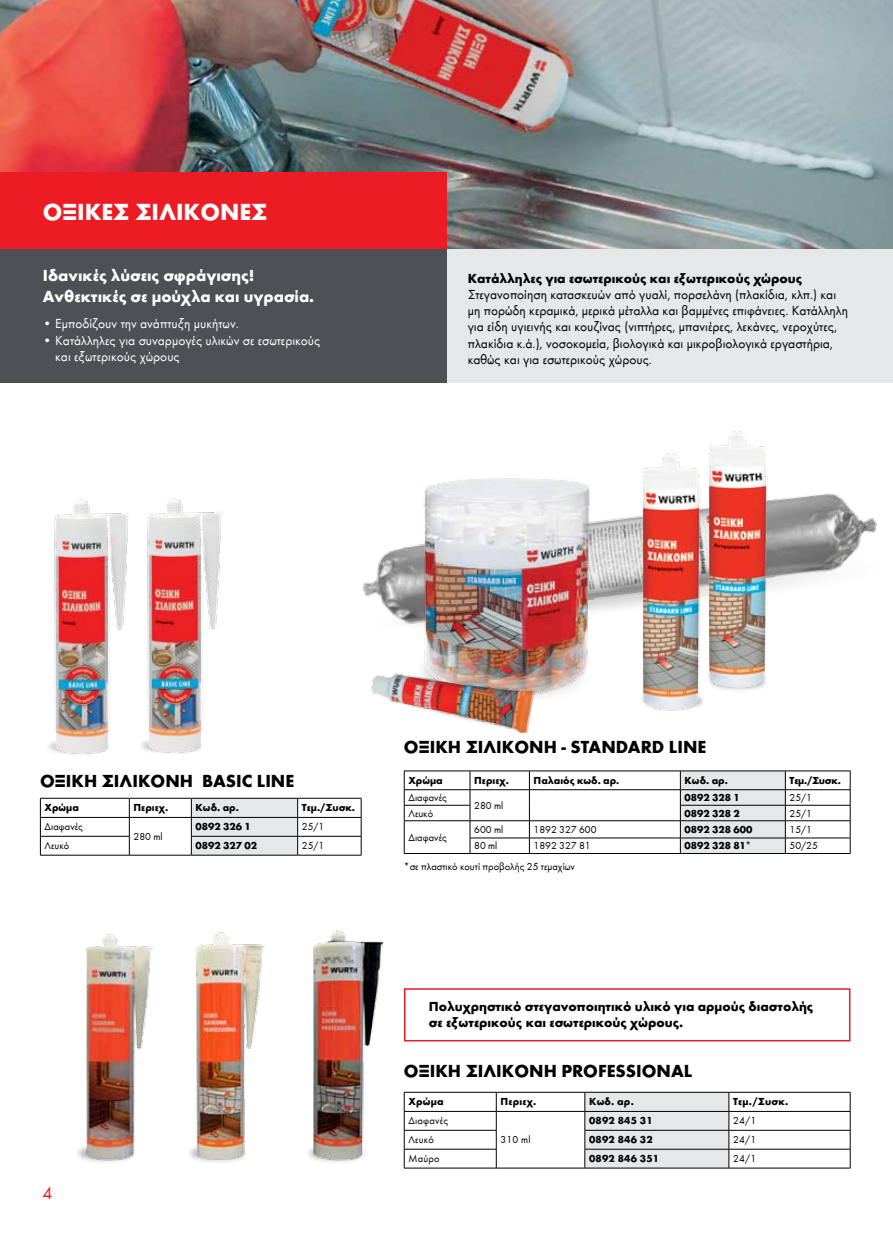
<style>
.page{position:relative;width:893px;height:1234px;background:#fff}
.page>*{position:absolute;margin:0;border:0;box-sizing:border-box;transform-origin:0 0}
.t1{font:700 24px "Wuerth";color:#fff}
.t2{font:700 18px "Wuerth";color:#000}
.t3{font:18px "Wuerth";color:#ed1c24}
.t4{font:700 16.5px/21px "Wuerth";color:#fff}
.t5{font:13.5px/16.2px "Wuerth";color:#000}
.t6{font:700 13.5px/16.2px "Wuerth";color:#000}
.t7{font:13.5px/16.2px "Wuerth";color:#fff}
.t8{font:10.5px "Wuerth";color:#000}
.t9{font:700 10.5px "Wuerth";color:#000}
.t10{font:700 10.5px "Wuerth";letter-spacing:.02em;color:#000}
.t11{font:10.5px "Wuerth";letter-spacing:.02em;color:#000}
</style>
<div class="page">
<div style="left:425px;top:140px;width:468px;height:243px;background:#e6e7e8"></div>
<img style="left:0;top:0;width:893px;height:249px">
<div style="left:0;top:249px;width:446px;height:134px;background:#4d5055"></div>
<div style="left:0;top:172px;width:446px;height:77px;background:#ed1c24"></div>
<img style="left:142px;top:498px;width:81px;height:255px">
<img style="left:49px;top:499px;width:81px;height:255px">
<img style="left:362px;top:493px;width:515px;height:125px">
<hr style="left:40px;top:797px;width:89px;height:1px;background:#000">
<hr style="left:129px;top:797px;width:62px;height:1px;background:#000">
<hr style="left:191px;top:797px;width:107px;height:1px;background:#000">
<hr style="left:298px;top:797px;width:63px;height:1px;background:#000">
<hr style="left:40px;top:817px;width:89px;height:1px;background:#000">
<hr style="left:129px;top:817px;width:62px;height:1px;background:#000">
<hr style="left:298px;top:817px;width:63px;height:1px;background:#000">
<hr style="left:40px;top:835px;width:90px;height:1px;background:#000">
<svg style="left:40px;top:798px;width:1px;height:56px"></svg>
<svg style="left:129px;top:798px;width:1px;height:56px"></svg>
<hr style="left:298px;top:835px;width:63px;height:1px;background:#000">
<svg style="left:191px;top:798px;width:107px;height:56px;background:#d7d8d9"></svg>
<svg style="left:361px;top:798px;width:1px;height:56px"></svg>
<hr style="left:40px;top:854px;width:89px;height:1px;background:#000">
<hr style="left:129px;top:854px;width:62px;height:1px;background:#000">
<hr style="left:191px;top:854px;width:107px;height:1px;background:#000">
<hr style="left:298px;top:854px;width:63px;height:1px;background:#000">
<img style="left:710px;top:431px;width:66px;height:259px">
<img style="left:632px;top:453px;width:78px;height:258px">
<img style="left:397px;top:615px;width:209px;height:10px">
<img style="left:416px;top:478px;width:186px;height:217px">
<img style="left:371px;top:652px;width:173px;height:82px">
<hr style="left:404px;top:770px;width:66px;height:1px;background:#000">
<hr style="left:470px;top:770px;width:59px;height:1px;background:#000">
<hr style="left:529px;top:770px;width:151px;height:1px;background:#000">
<hr style="left:785px;top:770px;width:65px;height:1px;background:#000">
<hr style="left:404px;top:789px;width:66px;height:1px;background:#000">
<hr style="left:470px;top:789px;width:59px;height:1px;background:#000">
<hr style="left:529px;top:789px;width:151px;height:1px;background:#000">
<hr style="left:785px;top:789px;width:65px;height:1px;background:#000">
<hr style="left:404px;top:804px;width:66px;height:1px;background:#000">
<hr style="left:785px;top:804px;width:65px;height:1px;background:#000">
<hr style="left:404px;top:820px;width:66px;height:1px;background:#000">
<hr style="left:470px;top:820px;width:59px;height:1px;background:#000">
<hr style="left:529px;top:820px;width:151px;height:1px;background:#000">
<hr style="left:785px;top:820px;width:65px;height:1px;background:#000">
<svg style="left:404px;top:771px;width:1px;height:82px"></svg>
<hr style="left:470px;top:837px;width:59px;height:1px;background:#000">
<svg style="left:470px;top:771px;width:1px;height:82px"></svg>
<hr style="left:529px;top:837px;width:151px;height:1px;background:#000">
<svg style="left:529px;top:771px;width:1px;height:82px"></svg>
<hr style="left:785px;top:837px;width:65px;height:1px;background:#000">
<svg style="left:680px;top:770px;width:106px;height:83px;background:#d4d4d5"></svg>
<svg style="left:850px;top:771px;width:1px;height:82px"></svg>
<hr style="left:404px;top:853px;width:66px;height:1px;background:#000">
<hr style="left:470px;top:853px;width:59px;height:1px;background:#000">
<hr style="left:529px;top:853px;width:151px;height:1px;background:#000">
<hr style="left:680px;top:853px;width:105px;height:1px;background:#000">
<hr style="left:785px;top:853px;width:65px;height:1px;background:#000">
<div style="left:404px;top:987px;width:446px;height:54px;border:2px solid #ed1c24"></div>
<img style="left:77px;top:1149px;width:3px;height:9px">
<img style="left:189px;top:1147px;width:47px;height:15px">
<img style="left:308px;top:1148px;width:4px;height:10px">
<img style="left:312px;top:930px;width:71px;height:232px">
<img style="left:194px;top:932px;width:72px;height:228px">
<img style="left:80px;top:934px;width:73px;height:228px">
<hr style="left:404px;top:1091px;width:92px;height:1px;background:#000">
<hr style="left:496px;top:1091px;width:89px;height:1px;background:#000">
<hr style="left:729px;top:1091px;width:121px;height:1px;background:#000">
<hr style="left:404px;top:1110px;width:92px;height:1px;background:#000">
<hr style="left:496px;top:1110px;width:89px;height:1px;background:#000">
<hr style="left:729px;top:1110px;width:121px;height:1px;background:#000">
<hr style="left:404px;top:1129px;width:92px;height:1px;background:#000">
<hr style="left:729px;top:1129px;width:121px;height:1px;background:#000">
<hr style="left:404px;top:1148px;width:92px;height:1px;background:#000">
<svg style="left:404px;top:1092px;width:1px;height:75px"></svg>
<svg style="left:496px;top:1092px;width:1px;height:75px"></svg>
<hr style="left:729px;top:1148px;width:121px;height:1px;background:#000">
<svg style="left:585px;top:1091px;width:145px;height:76px;background:#d8d9da"></svg>
<svg style="left:850px;top:1092px;width:1px;height:75px"></svg>
<hr style="left:404px;top:1167px;width:92px;height:1px;background:#000">
<hr style="left:496px;top:1167px;width:89px;height:1px;background:#000">
<hr style="left:585px;top:1167px;width:144px;height:1px;background:#000">
<hr style="left:729px;top:1167px;width:121px;height:1px;background:#000">
<h1 class="t1" style="left:43px;top:194px;width:221px">Οξικές σιλικόνες</h1>
<p class="t4" style="left:43px;top:263px;width:273px">Ιδανικές λύσεις σφράγισης!<br>Ανθεκτικές σε μούχλα και υγρασία.</p>
<p class="t7" style="left:43px;top:315px;width:197px">• Εμποδίζουν την ανάπτυξη μυκήτων.</p>
<p class="t7" style="left:55px;top:331px;width:267px;text-indent:-12px">• Κατάλληλες για συναρμογές υλικών σε εσωτερικούς και εξωτερικούς χώρους</p>
<p class="t6" style="left:468px;top:269px;width:336px">Κατάλληλες για εσωτερικούς και εξωτερικούς χώρους</p>
<p class="t5" style="left:468px;top:285px;width:382px">Στεγανοποίηση κατασκευών από γυαλί, πορσελάνη (πλακίδια, κλπ.) και μη πορώδη κεραμικά, μερικά μέταλλα και βαμμένες επιφάνειες. Κατάλληλη για είδη υγιεινής και κουζίνας (νιπτήρες, μπανιέρες, λεκάνες, νεροχύτες, πλακίδια κ.ά.), νοσοκομεία, βιολογικά και μικροβιολογικά εργαστήρια, καθώς και για εσωτερικούς χώρους.</p>
<h2 class="t2" style="left:40px;top:767px;width:26px">ΟΞΙΚΗ</h2>
<h2 class="t2" style="left:102px;top:767px;width:78px">ΣΙΛΙΚΟΝΗ</h2>
<h2 class="t2" style="left:202px;top:767px;width:94px">BASIC LINE</h2>
<p class="t9" style="left:45px;top:799px;width:36px">Χρώμα</p>
<p class="t9" style="left:134px;top:799px;width:36px">Περιεχ.</p>
<p class="t9" style="left:196px;top:799px;width:45px">Κωδ. aρ.</p>
<p class="t9" style="left:302px;top:799px;width:55px">Τεμ./Συσκ.</p>
<p class="t8" style="left:45px;top:819px;width:40px">Διαφανές</p>
<p class="t8" style="left:134px;top:829px;width:30px">280 ml</p>
<p class="t9" style="left:196px;top:818px;width:57px">0892 326 1</p>
<p class="t8" style="left:302px;top:819px;width:24px">25/1</p>
<p class="t8" style="left:45px;top:838px;width:26px">Λευκό</p>
<p class="t9" style="left:196px;top:837px;width:63px">0892 327 02</p>
<p class="t8" style="left:302px;top:838px;width:24px">25/1</p>
<h2 class="t2" style="left:404px;top:733px;width:26px">ΟΞΙΚΗ</h2>
<h2 class="t2" style="left:466px;top:733px;width:242px">ΣΙΛΙΚΟΝΗ - STANDARD LINE</h2>
<p class="t9" style="left:408px;top:772px;width:36px">Χρώμα</p>
<p class="t9" style="left:474px;top:772px;width:36px">Περιεχ.</p>
<p class="t9" style="left:534px;top:772px;width:87px">Παλαιός κωδ. αρ.</p>
<p class="t9" style="left:685px;top:772px;width:45px">Κωδ. αρ.</p>
<p class="t9" style="left:790px;top:772px;width:53px">Τεμ./Συσκ.</p>
<p class="t8" style="left:408px;top:790px;width:40px">Διαφανές</p>
<p class="t8" style="left:474px;top:798px;width:30px">280 ml</p>
<p class="t9" style="left:685px;top:789px;width:57px">0892 328 1</p>
<p class="t8" style="left:790px;top:790px;width:24px">25/1</p>
<p class="t8" style="left:408px;top:805px;width:26px">Λευκό</p>
<p class="t9" style="left:685px;top:805px;width:57px">0892 328 2</p>
<p class="t8" style="left:790px;top:805px;width:24px">25/1</p>
<p class="t8" style="left:408px;top:829px;width:40px">Διαφανές</p>
<p class="t8" style="left:474px;top:822px;width:30px">600 ml</p>
<p class="t8" style="left:534px;top:822px;width:64px">1892 327 600</p>
<p class="t9" style="left:685px;top:821px;width:69px">0892 328 600</p>
<p class="t8" style="left:790px;top:822px;width:24px">15/1</p>
<p class="t8" style="left:474px;top:838px;width:25px">80 ml</p>
<p class="t8" style="left:534px;top:838px;width:58px">1892 327 81</p>
<p class="t9" style="left:685px;top:837px;width:68px">0892 328 81*</p>
<p class="t8" style="left:790px;top:838px;width:30px">50/25</p>
<p class="t8" style="left:404px;top:859px;width:173px">*σε πλαστικό κουτί προβολής 25 τεμαχίων</p>
<h2 class="t3" style="left:43px;top:1180px;width:11px">4</h2>
<p class="t6" style="left:429px;top:997px;width:386px">Πολυχρηστικό στεγανοποιητικό υλικό για αρμούς διαστολής σε εξωτερικούς και εσωτερικούς χώρους.</p>
<h2 class="t2" style="left:404px;top:1057px;width:26px">ΟΞΙΚΗ</h2>
<h2 class="t2" style="left:466px;top:1057px;width:228px">ΣΙΛΙΚΟΝΗ PROFESSIONAL</h2>
<p class="t9" style="left:408px;top:1093px;width:37px">Χρώμα</p>
<p class="t9" style="left:500px;top:1093px;width:37px">Περιεχ.</p>
<p class="t9" style="left:589px;top:1093px;width:46px">Κωδ. aρ.</p>
<p class="t9" style="left:733px;top:1093px;width:57px">Τεμ./Συσκ.</p>
<p class="t11" style="left:408px;top:1113px;width:41px">Διαφανές</p>
<p class="t8" style="left:500px;top:1132px;width:31px">310 ml</p>
<p class="t10" style="left:589px;top:1112px;width:65px">0892 845 31</p>
<p class="t8" style="left:733px;top:1113px;width:25px">24/1</p>
<p class="t8" style="left:408px;top:1132px;width:27px">Λευκό</p>
<p class="t10" style="left:589px;top:1131px;width:65px">0892 846 32</p>
<p class="t8" style="left:733px;top:1132px;width:25px">24/1</p>
<p class="t8" style="left:408px;top:1151px;width:33px">Μαύρο</p>
<p class="t10" style="left:589px;top:1150px;width:72px">0892 846 351</p>
<p class="t8" style="left:733px;top:1151px;width:25px">24/1</p>
</div>
